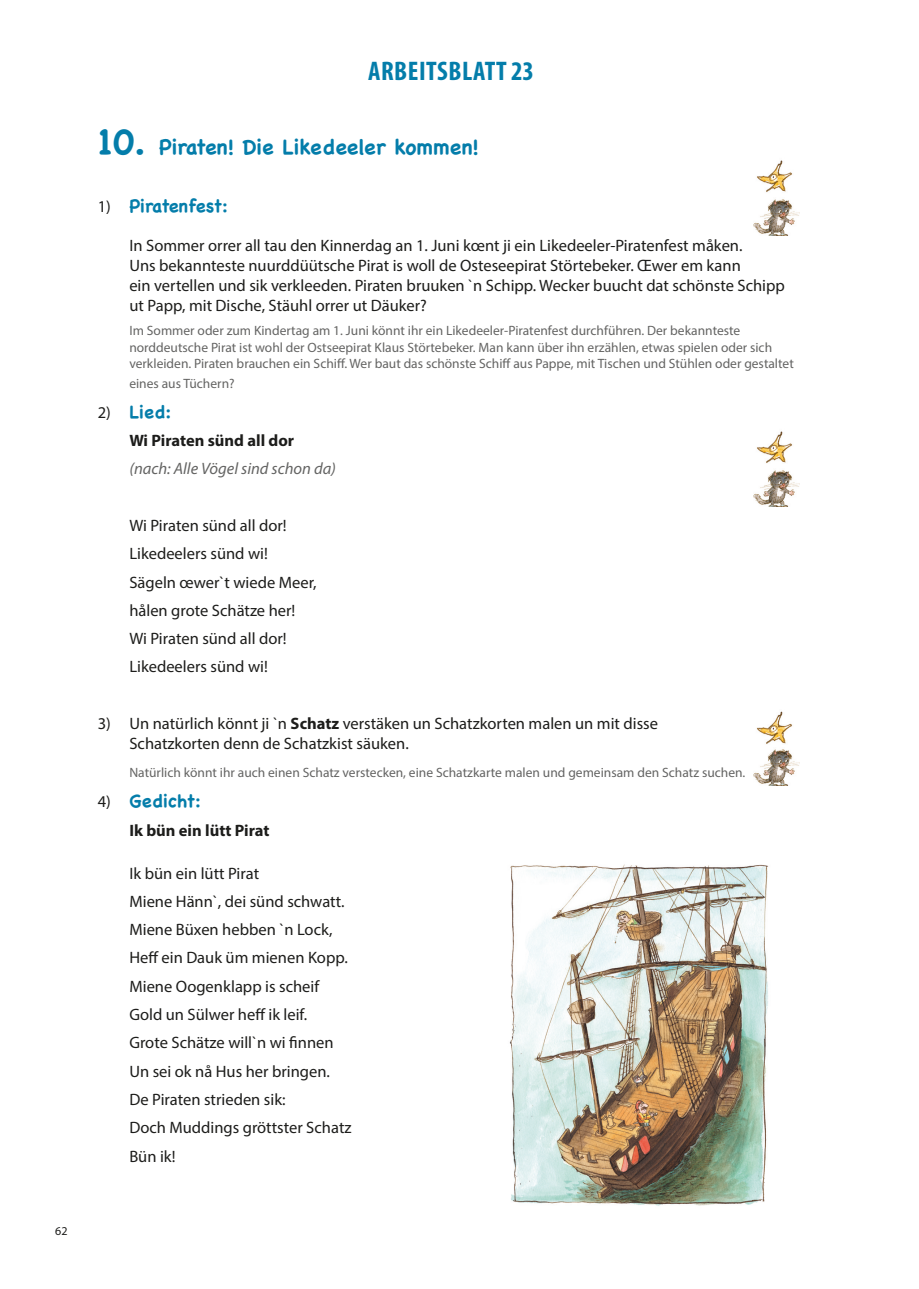
<style>
.page{position:relative;width:919px;height:1289px;background:#fff}
.page>*{position:absolute;margin:0;border:0;box-sizing:border-box;transform-origin:0 0}
.t1{font:700 condensed 27px "Myriad Pro";letter-spacing:.02em;color:#047daa}
.t2{font:700 21px "Chalkboard";color:#047daa}
.t3{font:700 18px "Chalkboard";color:#047daa}
.t4{font:16.5px/28.3px "Myriad Pro";color:#1d1d1b}
.t5{font:700 16.5px "Myriad Pro";color:#1d1d1b}
.t6{font:italic 16.5px "Myriad Pro";color:#646463}
.t7{font:13.5px/16.2px "Myriad Pro";color:#646463}
.t8{font:12px "Myriad Pro";color:#1d1d1b}
.s1{font-size:36px}
.s2{font-family:"Myriad Pro";font-weight:400;font-size:16.5px;color:#1d1d1b}
.s3{font-weight:700}
</style>
<div class="page">
<img style="left:753px;top:199px;width:46px;height:36px">
<img style="left:753px;top:470px;width:46px;height:36px">
<img style="left:753px;top:749px;width:46px;height:36px">
<img style="left:509px;top:864px;width:260px;height:342px">
<img style="left:757px;top:160px;width:35px;height:32px">
<img style="left:757px;top:431px;width:35px;height:32px">
<img style="left:757px;top:711px;width:35px;height:33px">
<p class="t8" style="left:55px;top:1223px;width:14px">62</p>
<h1 class="t1" style="left:368px;top:54px;width:167px">ARBEITSBLATT 23</h1>
<p class="t2" style="left:98px;top:135px;width:382px"><span class="s1">10.</span> Piraten! Die Likedeeler kommen!</p>
<p class="t3" style="left:98px;top:195px;width:132px"><span class="s2">1)</span> Piratenfest:</p>
<p class="t4" style="left:129px;top:235px;width:657px;line-height:19.8px">In Sommer orrer all tau den Kinnerdag an 1. Juni kœnt ji ein Likedeeler-Piratenfest måken.<br>Uns bekannteste nuurddüütsche Pirat is woll de Osteseepirat Störtebeker. Œwer em kann<br>ein vertellen und sik verkleeden. Piraten bruuken `n Schipp. Wecker buucht dat schönste Schipp ut Papp, mit Dische, Stäuhl orrer ut Däuker?</p>
<p class="t7" style="left:129px;top:322px;width:666px">Im Sommer oder zum Kindertag am 1. Juni könnt ihr ein Likedeeler-Piratenfest durchführen. Der bekannteste norddeutsche Pirat ist wohl der Ostseepirat Klaus Störtebeker. Man kann über ihn erzählen, etwas spielen oder sich verkleiden. Piraten brauchen ein Schiff. Wer baut das schönste Schiff aus Pappe, mit Tischen und Stühlen oder gestaltet</p>
<p class="t7" style="left:129px;top:375px;width:107px">eines aus Tüchern?</p>
<p class="t3" style="left:98px;top:401px;width:75px"><span class="s2">2)</span> Lied:</p>
<p class="t5" style="left:129px;top:429px;width:166px">Wi Piraten sünd all dor</p>
<p class="t6" style="left:129px;top:458px;width:208px">(nach: Alle Vögel sind schon da)</p>
<p class="t4" style="left:129px;top:511px;width:189px">Wi Piraten sünd all dor!<br>Likedeelers sünd wi!<br>Sägeln œwer`t wiede Meer, hålen grote Schätze her!<br>Wi Piraten sünd all dor!<br>Likedeelers sünd wi!</p>
<p class="t4" style="left:129px;top:713px;width:530px;line-height:19.8px;text-indent:-31px">3) Un natürlich könnt ji `n <span class="s3">Schatz</span> verstäken un Schatzkorten malen un mit disse<br>Schatzkorten denn de Schatzkist säuken.</p>
<p class="t7" style="left:129px;top:764px;width:617px">Natürlich könnt ihr auch einen Schatz verstecken, eine Schatzkarte malen und gemeinsam den Schatz suchen.</p>
<p class="t3" style="left:98px;top:790px;width:105px"><span class="s2">4)</span> Gedicht:</p>
<p class="t5" style="left:129px;top:819px;width:142px">Ik bün ein lütt Pirat</p>
<p class="t4" style="left:129px;top:858px;width:224px">Ik bün ein lütt Pirat<br>Miene Hänn`, dei sünd schwatt.<br>Miene Büxen hebben `n Lock,<br>Heff ein Dauk üm mienen Kopp.<br>Miene Oogenklapp is scheif<br>Gold un Sülwer heff ik leif.<br>Grote Schätze will`n wi finnen<br>Un sei ok nå Hus her bringen.<br>De Piraten strieden sik:<br>Doch Muddings gröttster Schatz<br>Bün ik!</p>
</div>
